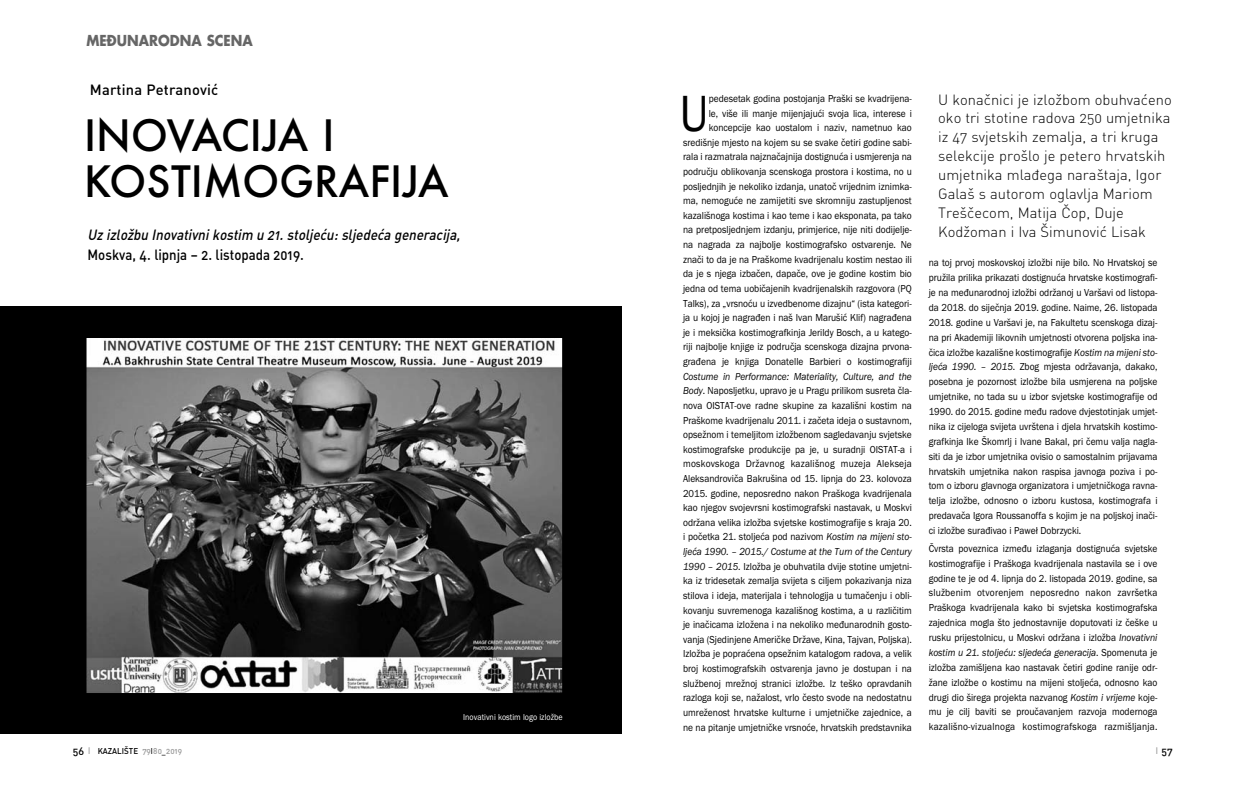
<style>
.page{position:relative;width:1245px;height:812px;background:#fff}
.page>*{position:absolute;margin:0;border:0;box-sizing:border-box;transform-origin:0 0}
.t1{font:52.65px "Franklin Gothic";color:#000;scale:.9 1}
.t2{font:500 42px/46.2px "Futura";color:#000}
.t3{font:14.7px/18.9px "DIN Light Rounded";color:#000}
.t4{font:italic 14.7px "DIN Medium Rounded";color:#000;scale:.9 1}
.t5{font:14.7px "DIN Medium Rounded";color:#000;scale:.9 1}
.t6{font:14.7px "DIN Medium Rounded";color:#000}
.t7{font:700 14.7px "Futura";color:#666;scale:.9 1}
.t8{font:10.5px/14.5px "Franklin Gothic";color:#000;text-align:justify;scale:.9 1}
.t9{font:10.5px "DIN Medium Rounded";color:#000}
.t10{font:8.85px "Franklin Gothic";color:#fff;scale:.9 1}
.t11{font:8.4px "DIN Medium Rounded";color:#000;scale:.95 1}
.s1{font-style:italic}
.s2{font-size:10.5px}
.s3{font-size:9.45px;color:#969696}
.s4{color:#999}
</style>
<div class="page">
<div style="left:0;top:306px;width:621px;height:427px;background:#000"></div>
<img style="left:86px;top:338px;width:476px;height:354px">
<h3 class="t7" style="left:86px;top:33px;width:186px">MEĐUNARODNA SCENA</h3>
<h3 class="t6" style="left:90px;top:84px;width:130px">Martina Petranović</h3>
<p class="t3" style="left:938px;top:91px;width:235px">U konačnici je izložbom obuhvaćeno oko tri stotine radova 250 umjetnika iz 47 svjetskih zemalja, a tri kruga selekcije prošlo je petero hrvatskih umjetnika mlađega naraštaja, Igor Galaš s autorom oglavlja Mariom Treščecom, Matija Čop, Duje</p>
<p class="t8" style="left:683px;top:92px;width:256px;text-align:right">pedesetak godina postojanja Praški se kvadrijena-<br>le, više ili manje mijenjajući svoja lica, interese i koncepcije kao uostalom i naziv, nametnuo kao<br>sre dišnje mjesto na kojem su se svake četiri godine sabi&shy;rala i razmatrala najznačajnija dostignuća i usmjerenja na području oblikovanja scenskoga prostora i kostima, no u posljednjih je nekoliko izdanja, unatoč vrijednim iznimka&shy;ma, nemoguće ne zamijetiti sve skromniju zastupljenost kazališnoga kostima i kao teme i kao eksponata, pa tako na pretposljednjem izdanju, primjerice, nije niti dodijelje&shy;na nagrada za najbolje kostimografsko ostvarenje. Ne znači to da je na Praškome kvadrijenalu kostim nestao ili da je s njega izbačen, dapače, ove je godine kostim bio jedna od tema uobičajenih kvadrijenalskih razgovora (PQ Talks), za „vrsnoću u izvedbenome dizajnu“ (ista kategori&shy;ja u kojoj je nagrađen i naš Ivan Marušić Klif) nagrađena je i meksička kostimografkinja Jerildy Bosch, a u katego&shy;riji najbolje knjige iz područja scenskoga dizajna prvona&shy;građena je knjiga Donatelle Barbieri o kostimografiji</p>
<p class="t8" style="left:683px;top:369px;width:256px"><span class="s1">Costume in Performance: Materiality, Culture, and the Body</span>. Naposljetku, upravo je u Pragu prilikom susreta čla&shy;nova OISTAT-ove radne skupine za kazališni kostim na Praškome kvadrijenalu 2011. i začeta ideja o sustavnom, opsežnom i temeljitom izložbenom sagledavanju svjetske kostimografske produkcije pa je, u suradnji OISTAT-a i moskovskoga Državnog kazališnog muzeja Alekseja Aleksandroviča Bakrušina od 15. lipnja do 23. kolovoza 2015. godine, neposredno nakon Praškoga kvadrijenala kao njegov svojevrsni kostimografski nastavak, u Moskvi održana velika izložba svjetske kostimografije s kraja 20. i početka 21. stoljeća pod nazivom <span class="s1">Kostim na mijeni sto&shy;ljeća 1990. – 2015./ Costume at the Turn of the Century 1990 – 2015.</span> Izložba je obuhvatila dvije stotine umjetni&shy;ka iz tridesetak zemalja svijeta s ciljem pokazivanja niza stilova i ideja, materijala i tehnologija u tumačenju i obli&shy;kovanju suvremenoga kazališnog kostima, a u različitim je inačicama izložena i na nekoliko međunarodnih gosto&shy;vanja (Sjedinjene Američke Države, Kina, Tajvan, Poljska).<br>Izložba je popraćena opsežnim katalogom radova, a velik broj kostimografskih ostvarenja javno je dostupan i na službenoj mrežnoj stranici izložbe. Iz teško opravdanih razloga koji se, nažalost, vrlo često svode na nedostatnu umreženost hrvatske kulturne i umjetničke zajednice, a ne na pitanje umjetničke vrsnoće, hrvatskih predstavnika</p>
<h1 class="t1" style="left:680px;top:95px;width:33px">U</h1>
<h2 class="t2" style="left:84px;top:113px;width:366px">INOVACIJA I<br>KOSTIMOGRAFIJA</h2>
<h3 class="t4" style="left:88px;top:230px;width:418px">Uz izložbu Inovativni kostim u 21. stoljeću: sljedeća generacija,</h3>
<h3 class="t3" style="left:938px;top:224px;width:209px">Kodžoman i Iva Šimunović Lisak</h3>
<h3 class="t5" style="left:88px;top:250px;width:242px">Moskva, 4. lipnja √ 2. listopada 2019.</h3>
<p class="t8" style="left:928px;top:256px;width:256px">na toj prvoj moskovskoj izložbi nije bilo. No Hrvatskoj se pružila prilika prikazati dostignuća hrvatske kostimografi&shy;je na međunarodnoj izložbi održanoj u Varšavi od listopa&shy;da 2018. do siječnja 2019. godine. Naime, 26. listopada 2018. godine u Varšavi je, na Fakultetu scenskoga dizaj&shy;na pri Akademiji likovnih umjetnosti otvorena poljska ina&shy;čica izložbe kazališne kostimografije <span class="s1">Kostim na mijeni sto&shy;ljeća 1990. – 2015</span>. Zbog mjesta održavanja, dakako, posebna je pozornost izložbe bila usmjerena na poljske umjetnike, no tada su u izbor svjetske kostimografije od 1990. do 2015. godine među radove dvjestotinjak umjet&shy;nika iz cijeloga svijeta uvrštena i djela hrvatskih kostimo&shy;grafkinja Ike Škomrlj i Ivane Bakal, pri čemu valja nagla&shy;siti da je izbor umjetnika ovisio o samostalnim prijavama hrvatskih umjetnika nakon raspisa javnoga poziva i po - tom o izboru glavnoga organizatora i umjetničkoga ravna&shy;telja izložbe, odnosno o izboru kustosa, kostimografa i predavača Igora Roussanoffa s kojim je na poljskoj inači&shy;ci izložbe surađivao i Paweł Dobrzycki.</p>
<p class="t8" style="left:928px;top:541px;width:256px">Čvrsta poveznica između izlaganja dostignuća svjetske kostimografije i Praškoga kvadrijenala nastavila se i ove godine te je od 4. lipnja do 2. listopada 2019. godine, sa službenim otvorenjem neposredno nakon završetka Praškoga kvadrijenala kako bi svjetska kostimografska zajednica mogla što jednostavnije doputovati iz češke u rusku prijestolnicu, u Moskvi održana i izložba <span class="s1">Inovativni kostim u 21. stoljeću: sljedeća generacija</span>. Spomenuta je izložba zamišljena kao nastavak četiri godine ranije odr - žane izložbe o kostimu na mijeni stoljeća, odnosno kao drugi dio širega projekta nazvanog <span class="s1">Kostim i vrijeme</span> koje&shy;mu je cilj baviti se proučavanjem razvoja modernoga kazališno-vizualnoga kostimografskoga razmišljanja.</p>
<p class="t10" style="left:463px;top:713px;width:112px">Inovativni kostim logo izložbe</p>
<p class="t11" style="left:73px;top:747px;width:116px"><span class="s2">56</span> <span class="s3">I</span> KAZALIŠTE <span class="s4">79</span>I<span class="s4">80</span>_<span class="s4">2019</span></p>
<p class="t9" style="left:1155px;top:747px;width:18px"><span class="s3">I</span> 57</p>
</div>
